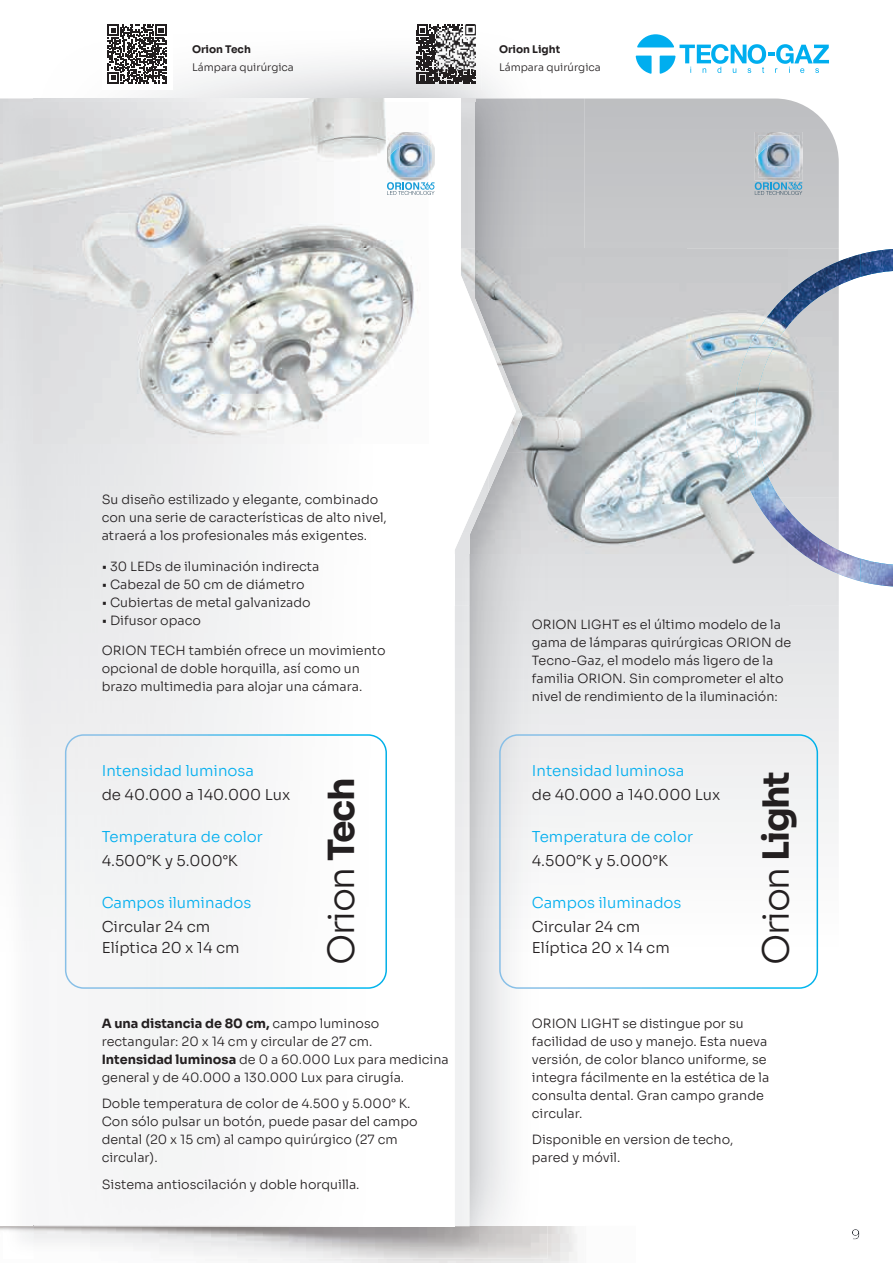
<style>
.page{position:relative;width:893px;height:1263px;background:#fff}
.page>*{position:absolute;margin:0;border:0;box-sizing:border-box;transform-origin:0 0}
.t1{font:300 36px "Sora";letter-spacing:-.04em;color:#231f20}
.t2{font:300 15px/21px "Sora";color:#231f20}
.t3{font:300 15px "Sora";color:#00aeef}
.t4{font:300 12.75px/18px "Sora";color:#231f20}
.t5{font:300 10.5px "Sora";color:#231f20}
.t6{font:700 10.5px "Sora";color:#231f20}
.s1{font-weight:700}
</style>
<div class="page">
<svg style="left:852px;top:1229px;width:7px;height:10px"></svg>
<svg style="left:637px;top:34px;width:192px;height:39px"></svg>
<svg style="left:585px;top:99px;width:254px;height:872px;background:#d7d8da"></svg>
<img style="left:860px;top:249px;width:33px;height:337px">
<img style="left:585px;top:249px;width:203px;height:102px">
<img style="left:788px;top:249px;width:51px;height:5px">
<img style="left:585px;top:351px;width:149px;height:102px">
<img style="left:585px;top:453px;width:203px;height:153px">
<div style="left:788px;top:564px;width:51px;height:42px;background:#e0e1e3"></div>
<img style="left:758px;top:285px;width:81px;height:106px">
<img style="left:776px;top:391px;width:63px;height:106px">
<img style="left:818px;top:497px;width:21px;height:41px">
<img style="left:781px;top:254px;width:79px;height:47px">
<img style="left:749px;top:301px;width:65px;height:47px">
<img style="left:734px;top:347px;width:42px;height:183px">
<img style="left:776px;top:492px;width:42px;height:72px">
<img style="left:818px;top:538px;width:42px;height:43px">
<img style="left:411px;top:31px;width:71px;height:59px">
<svg style="left:417px;top:24px;width:59px;height:60px"></svg>
<div style="left:475px;top:99px;width:110px;height:150px;background:#c2c3c6"></div>
<img style="left:548px;top:249px;width:37px;height:357px">
<img style="left:34px;top:99px;width:441px;height:3px">
<img style="left:475px;top:102px;width:73px;height:249px">
<img style="left:522px;top:351px;width:26px;height:102px">
<img style="left:489px;top:453px;width:59px;height:153px">
<img style="left:4px;top:1226px;width:466px;height:1px">
<img style="left:455px;top:102px;width:20px;height:1124px">
<img style="left:481px;top:249px;width:8px;height:74px">
<img style="left:516px;top:332px;width:6px;height:160px">
<img style="left:455px;top:492px;width:34px;height:114px">
<img style="left:434px;top:102px;width:27px;height:147px">
<img style="left:454px;top:249px;width:27px;height:306px">
<img style="left:480px;top:323px;width:36px;height:169px">
<img style="left:0;top:98px;width:385px;height:1px">
<img style="left:4px;top:102px;width:415px;height:341px">
<svg style="left:65px;top:734px;width:322px;height:255px"></svg>
<svg style="left:499px;top:734px;width:319px;height:255px"></svg>
<img style="left:387px;top:132px;width:48px;height:48px">
<img style="left:390px;top:135px;width:42px;height:42px">
<img style="left:400px;top:155px;width:22px;height:11px">
<img style="left:388px;top:133px;width:33px;height:25px">
<svg style="left:428px;top:141px;width:3px;height:6px"></svg>
<img style="left:390px;top:135px;width:38px;height:20px">
<img style="left:400px;top:143px;width:22px;height:4px">
<svg style="left:387px;top:182px;width:47px;height:13px"></svg>
<img style="left:755px;top:132px;width:48px;height:48px">
<img style="left:758px;top:155px;width:41px;height:22px">
<img style="left:767px;top:155px;width:23px;height:11px">
<img style="left:756px;top:133px;width:33px;height:25px">
<img style="left:758px;top:135px;width:41px;height:20px">
<img style="left:767px;top:143px;width:16px;height:4px">
<svg style="left:755px;top:182px;width:47px;height:13px"></svg>
<svg style="left:108px;top:24px;width:59px;height:60px"></svg>
<img style="left:436px;top:24px;width:40px;height:29px">
<p class="t6" style="left:192px;top:41px;width:60px">Orion Tech</p>
<p class="t5" style="left:192px;top:59px;width:103px">Lámpara quirúrgica</p>
<p class="t6" style="left:499px;top:41px;width:63px">Orion Light</p>
<p class="t5" style="left:499px;top:59px;width:103px">Lámpara quirúrgica</p>
<p class="t4" style="left:102px;top:489px;width:287px">Su diseño estilizado y elegante, combinado con una serie de características de alto nivel, atraerá a los profesionales más exigentes.</p>
<p class="t4" style="left:102px;top:556px;width:219px">• 30 LEDs de iluminación indirecta</p>
<p class="t4" style="left:102px;top:574px;width:205px">• Cabezal de 50 cm de diámetro</p>
<p class="t4" style="left:102px;top:592px;width:211px">• Cubiertas de metal galvanizado</p>
<p class="t4" style="left:102px;top:610px;width:101px">• Difusor opaco</p>
<p class="t4" style="left:102px;top:640px;width:285px">ORION TECH también ofrece un movimiento opcional de doble horquilla, así como un brazo multimedia para alojar una cámara.</p>
<p class="t4" style="left:532px;top:614px;width:261px">ORION LIGHT es el último modelo de la gama de lámparas quirúrgicas ORION de Tecno-Gaz, el modelo más ligero de la familia ORION. Sin comprometer el alto nivel de rendimiento de la iluminación:</p>
<p class="t3" style="left:102px;top:758px;width:154px">Intensidad luminosa</p>
<p class="t2" style="left:102px;top:783px;width:190px">de 40.000 a 140.000 Lux</p>
<h1 class="t1" style="left:312px;top:965px;width:188px;rotate:-90deg">Orion <span class="s1">Tech</span></h1>
<h1 class="t1" style="left:747px;top:965px;width:195px;rotate:-90deg">Orion <span class="s1">Light</span></h1>
<p class="t3" style="left:532px;top:758px;width:154px">Intensidad luminosa</p>
<p class="t2" style="left:532px;top:783px;width:190px">de 40.000 a 140.000 Lux</p>
<p class="t3" style="left:532px;top:824px;width:163px">Temperatura de color</p>
<p class="t2" style="left:532px;top:849px;width:138px">4.500°K y 5.000°K</p>
<p class="t3" style="left:532px;top:890px;width:151px">Campos iluminados</p>
<p class="t2" style="left:532px;top:915px;width:139px">Circular 24 cm<br>Elíptica 20 x 14 cm</p>
<p class="t3" style="left:102px;top:824px;width:163px">Temperatura de color</p>
<p class="t2" style="left:102px;top:849px;width:138px">4.500°K y 5.000°K</p>
<p class="t3" style="left:102px;top:890px;width:151px">Campos iluminados</p>
<p class="t2" style="left:102px;top:915px;width:139px">Circular 24 cm<br>Elíptica 20 x 14 cm</p>
<p class="t4" style="left:102px;top:1013px;width:348px"><span class="s1">A una distancia de 80 cm,</span> campo luminoso rectangular: 20 x 14 cm y circular de 27 cm.<br><span class="s1">Intensidad luminosa</span> de 0 a 60.000 Lux para medicina general y de 40.000 a 130.000 Lux para cirugía.</p>
<p class="t4" style="left:102px;top:1094px;width:317px">Doble temperatura de color de 4.500 y 5.000° K.<br>Con sólo pulsar un botón, puede pasar del campo dental (20 x 15 cm) al campo quirúrgico (27 cm circular).</p>
<p class="t4" style="left:102px;top:1174px;width:259px">Sistema antioscilación y doble horquilla.</p>
<p class="t4" style="left:532px;top:1013px;width:239px">ORION LIGHT se distingue por su facilidad de uso y manejo. Esta nueva versión, de color blanco uniforme, se integra fácilmente en la estética de la consulta dental. Gran campo grande circular.</p>
<p class="t4" style="left:532px;top:1130px;width:203px">Disponible en version de techo, pared y móvil.</p>
</div>
